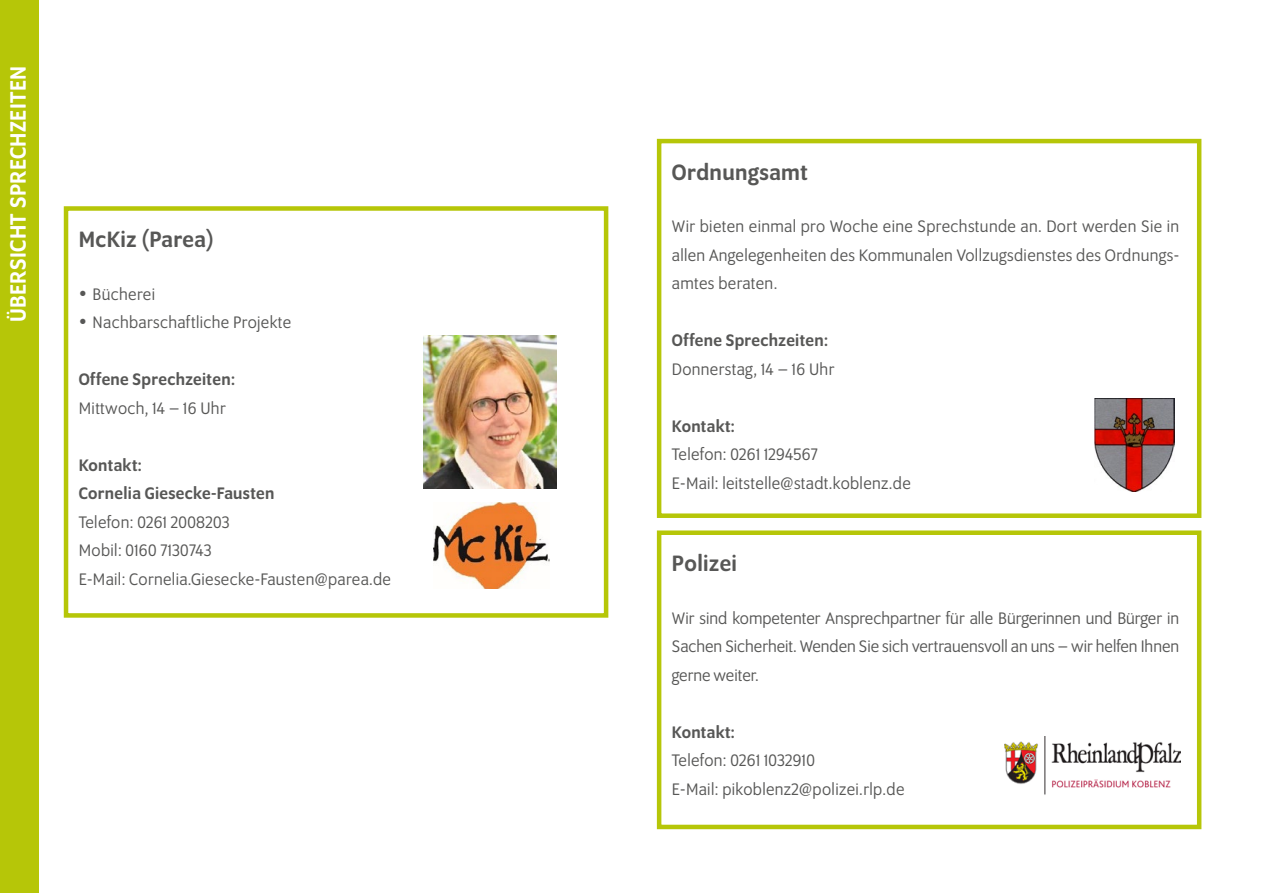
<style>
.page{position:relative;width:1263px;height:893px;background:#fff}
.page>*{position:absolute;margin:0;border:0;box-sizing:border-box;transform-origin:0 0}
.t1{font:500 24px "Program OT";letter-spacing:.02em;color:#575756}
.t2{font:500 24px "Program OT";letter-spacing:.02em;color:#fff}
.t3{font:18px/28.5px "Program OT";letter-spacing:.02em;color:#575756}
.t4{font:500 18px/28.5px "Program OT";letter-spacing:.02em;color:#575756}
</style>
<div class="page">
<div style="left:657px;top:139px;width:544px;height:379px;border:4px solid #b6c608"></div>
<div style="left:657px;top:530px;width:544px;height:299px;border:4px solid #b6c608"></div>
<div style="left:0;top:0;width:38px;height:893px;background:#b6c608"></div>
<img style="left:1094px;top:398px;width:80px;height:94px">
<div style="left:64px;top:206px;width:544px;height:412px;border:4px solid #b6c608"></div>
<img style="left:424px;top:335px;width:132px;height:153px">
<img style="left:434px;top:502px;width:115px;height:86px">
<img style="left:1004px;top:736px;width:177px;height:59px">
<h1 class="t2" style="left:5px;top:322px;width:258px;rotate:-90deg">ÜBERSICHT SPRECHZEITEN</h1>
<h1 class="t1" style="left:79px;top:226px;width:137px">McKiz (Parea)</h1>
<p class="t3" style="left:79px;top:280px;width:78px">• Bücherei</p>
<p class="t3" style="left:79px;top:308px;width:214px">• Nachbarschaftliche Projekte</p>
<p class="t4" style="left:79px;top:365px;width:158px">Offene Sprechzeiten:</p>
<p class="t3" style="left:79px;top:394px;width:148px">Mittwoch, 14 – 16 Uhr</p>
<p class="t4" style="left:79px;top:450px;width:197px">Kontakt:<br>Cornelia Giesecke-Fausten</p>
<p class="t3" style="left:79px;top:508px;width:314px">Telefon: 0261 2008203<br>Mobil: 0160 7130743<br>E-Mail: Cornelia.Giesecke-Fausten@parea.de</p>
<h1 class="t1" style="left:672px;top:158px;width:137px">Ordnungsamt</h1>
<p class="t3" style="left:672px;top:212px;width:509px;text-align:justify">Wir bieten einmal pro Woche eine Sprechstunde an. Dort werden Sie in allen Angelegenheiten des Kommunalen Vollzugsdienstes des Ordnungs&shy;amtes beraten.</p>
<p class="t4" style="left:672px;top:326px;width:158px">Offene Sprechzeiten:</p>
<p class="t3" style="left:672px;top:355px;width:164px">Donnerstag, 14 – 16 Uhr</p>
<p class="t4" style="left:672px;top:412px;width:65px">Kontakt:</p>
<p class="t3" style="left:672px;top:440px;width:240px">Telefon: 0261 1294567<br>E-Mail: leitstelle@stadt.koblenz.de</p>
<h1 class="t1" style="left:672px;top:550px;width:67px">Polizei</h1>
<p class="t3" style="left:672px;top:604px;width:509px;text-align:justify">Wir sind kompetenter Ansprechpartner für alle Bürgerinnen und Bürger in Sachen Sicherheit. Wenden Sie sich vertrauensvoll an uns – wir helfen Ihnen gerne weiter.</p>
<p class="t4" style="left:672px;top:718px;width:65px">Kontakt:</p>
<p class="t3" style="left:672px;top:746px;width:234px">Telefon: 0261 1032910<br>E-Mail: pikoblenz2@polizei.rlp.de</p>
</div>
